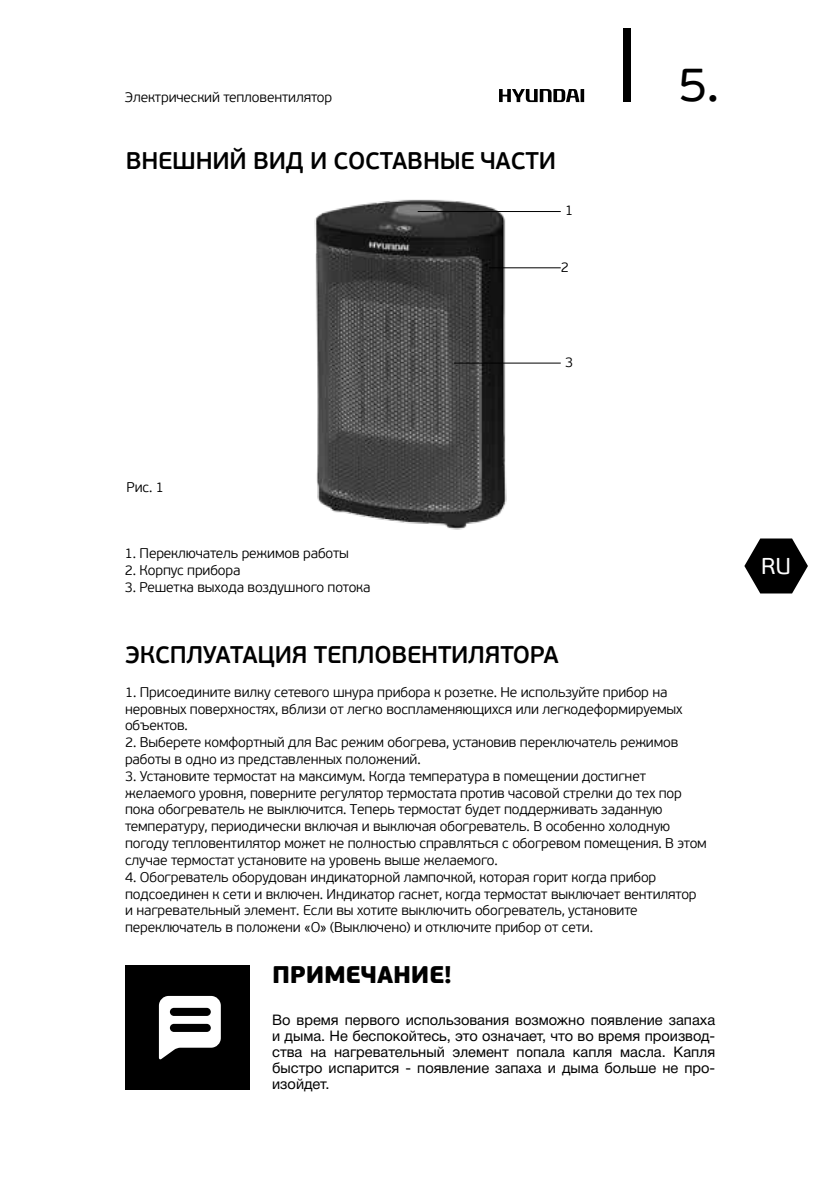
<style>
.page{position:relative;width:840px;height:1191px;background:#fff}
.page>*{position:absolute;margin:0;border:0;box-sizing:border-box;transform-origin:0 0}
.t1{font:48px "PF Beau Sans Pro";color:#000}
.t2{font:600 24px "PF Beau Sans Pro";letter-spacing:-.01em;color:#000}
.t3{font:900 24px "PF Beau Sans Pro";letter-spacing:-.01em;color:#000}
.t4{font:22.8px "PF Beau Sans Pro";color:#fff}
.t5{font:14.6px/16px "Helvetica Neue Cyr";color:#000;text-align:justify}
.t6{font:300 14px/16.8px "PF Beau Sans Pro";letter-spacing:-.01em;color:#000}
</style>
<div class="page">
<div style="left:623px;top:28px;width:7px;height:73px;background:#000"></div>
<svg style="left:744px;top:538px;width:63px;height:55px"></svg>
<svg style="left:499px;top:89px;width:85px;height:13px"></svg>
<img style="left:314px;top:199px;width:200px;height:331px">
<hr style="left:417px;top:211px;width:143px;height:1px;background:#000">
<hr style="left:454px;top:363px;width:106px;height:1px;background:#000">
<hr style="left:489px;top:267px;width:71px;height:1px;background:#000">
<div style="left:125px;top:965px;width:124px;height:124px;background:#000"></div>
<svg style="left:159px;top:996px;width:62px;height:63px"></svg>
<p class="t6" style="left:125px;top:89px;width:209px">Электрический тепловентилятор</p>
<h2 class="t2" style="left:126px;top:146px;width:431px">ВНЕШНИЙ ВИД И СОСТАВНЫЕ ЧАСТИ</h2>
<p class="t6" style="left:565px;top:202px;width:10px">1</p>
<p class="t6" style="left:560px;top:259px;width:10px">2</p>
<p class="t6" style="left:126px;top:478px;width:39px">Рис. 1</p>
<p class="t6" style="left:125px;top:545px;width:225px">1. Переключатель режимов работы</p>
<p class="t6" style="left:125px;top:562px;width:117px">2. Корпус прибора</p>
<p class="t6" style="left:125px;top:579px;width:247px">3. Решетка выхода воздушного потока</p>
<p class="t6" style="left:565px;top:354px;width:10px">3</p>
<h1 class="t1" style="left:678px;top:57px;width:42px">5.</h1>
<h2 class="t2" style="left:125px;top:640px;width:435px">ЭКСПЛУАТАЦИЯ ТЕПЛОВЕНТИЛЯТОРА</h2>
<p class="t6" style="left:125px;top:684px;width:558px">1. Присоедините вилку сетевого шнура прибора к розетке. Не используйте прибор на неровных поверхностях, вблизи от легко воспламеняющихся или легкодеформируемых объектов.</p>
<p class="t6" style="left:125px;top:734px;width:554px">2. Выберете комфортный для Вас режим обогрева, установив переключатель режимов работы в одно из представленных положений.</p>
<p class="t6" style="left:125px;top:768px;width:583px">3. Установите термостат на максимум. Когда температура в помещении достигнет желаемого уровня, поверните регулятор термостата против часовой стрелки до тех пор пока обогреватель не выключится. Теперь термостат будет поддерживать заданную температуру, периодически включая и выключая обогреватель. В особенно холодную погоду тепловентилятор может не полностью справляться с обогревом помещения. В этом случае термостат установите на уровень выше желаемого.</p>
<p class="t6" style="left:125px;top:868px;width:572px">4. Обогреватель оборудован индикаторной лампочкой, которая горит когда прибор подсоединен к сети и включен. Индикатор гаснет, когда термостат выключает вентилятор и нагревательный элемент. Если вы хотите выключить обогреватель, установите переключатель в положени «О» (Выключено) и отключите прибор от сети.</p>
<h2 class="t3" style="left:272px;top:959px;width:181px">ПРИМЕЧАНИЕ!</h2>
<p class="t5" style="left:272px;top:1012px;width:444px">Во время первого использования возможно появление запаха и дыма. Не беспокойтесь, это означает, что во время производ&shy;ства на нагревательный элемент попала капля масла. Капля быстро испарится - появление запаха и дыма больше не про&shy;изойдет.</p>
<h3 class="t4" style="left:760px;top:553px;width:31px">RU</h3>
</div>
